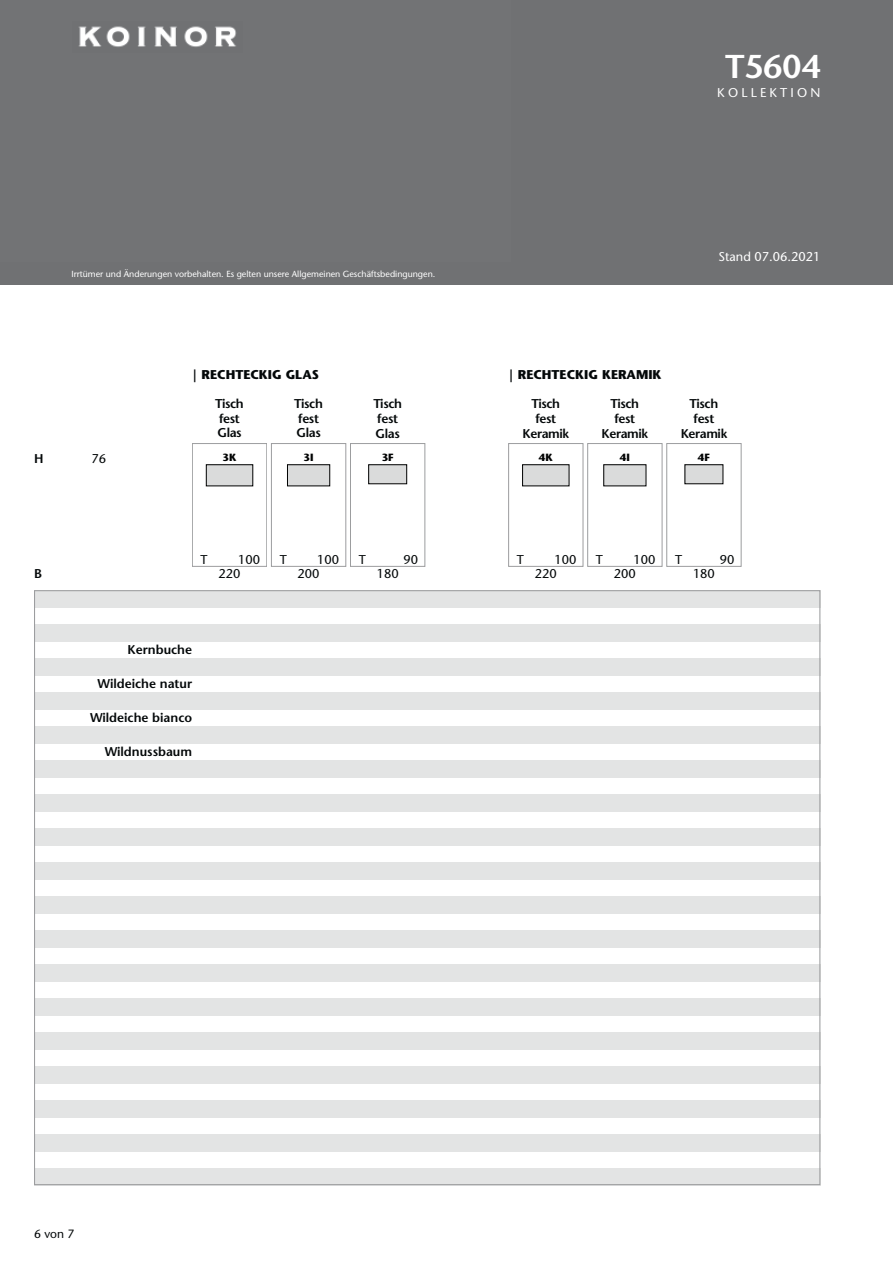
<style>
.page{position:relative;width:893px;height:1263px;background:#fff}
.page>*{position:absolute;margin:0;border:0;box-sizing:border-box;transform-origin:0 0}
.t1{font:600 33px "Stone Sans";color:#fff}
.t2{font:600 12.75px/14.7px "Stone Sans";letter-spacing:-.03em;color:#040809;text-align:center}
.t3{font:600 12.75px "Stone Sans";color:#040809}
.t4{font:12.75px "Stone Sans";color:#040809}
.t5{font:700 12.75px "Stone Sans";color:#040809}
.t6{font:12.75px "Stone Sans";color:#fff}
.t7{font:12.75px "Stone Sans";letter-spacing:.25em;color:#fff}
.t8{font:12px "Stone Sans";color:#040809}
.t9{font:700 10.5px "Stone Sans";color:#010202}
.t10{font:8.85px "Stone Sans";color:#fff}
</style>
<div class="page">
<div style="left:34px;top:862px;width:786px;height:17px;background:#e3e4e4"></div>
<div style="left:34px;top:896px;width:786px;height:17px;background:#e3e4e4"></div>
<div style="left:34px;top:930px;width:786px;height:17px;background:#e3e4e4"></div>
<div style="left:34px;top:964px;width:786px;height:17px;background:#e3e4e4"></div>
<div style="left:34px;top:998px;width:786px;height:17px;background:#e3e4e4"></div>
<div style="left:34px;top:1032px;width:786px;height:17px;background:#e3e4e4"></div>
<div style="left:34px;top:1066px;width:786px;height:17px;background:#e3e4e4"></div>
<div style="left:34px;top:1100px;width:786px;height:17px;background:#e3e4e4"></div>
<div style="left:34px;top:1134px;width:786px;height:17px;background:#e3e4e4"></div>
<div style="left:34px;top:1168px;width:786px;height:17px;background:#e3e4e4"></div>
<div style="left:34px;top:828px;width:786px;height:17px;background:#e3e4e4"></div>
<div style="left:34px;top:794px;width:786px;height:17px;background:#e3e4e4"></div>
<div style="left:34px;top:760px;width:786px;height:17px;background:#e3e4e4"></div>
<div style="left:34px;top:726px;width:786px;height:17px;background:#e3e4e4"></div>
<div style="left:34px;top:692px;width:786px;height:17px;background:#e3e4e4"></div>
<div style="left:34px;top:658px;width:786px;height:17px;background:#e3e4e4"></div>
<div style="left:34px;top:624px;width:786px;height:17px;background:#e3e4e4"></div>
<div style="left:34px;top:590px;width:786px;height:17px;background:#e3e4e4"></div>
<div style="left:0;top:0;width:893px;height:285px;background:#707173"></div>
<img style="left:78px;top:26px;width:158px;height:21px">
<div style="left:666px;top:443px;width:75px;height:124px;border:1px solid #9c9d9f"></div>
<div style="left:685px;top:465px;width:38px;height:19px;background:#dadbdb"></div>
<div style="left:587px;top:443px;width:75px;height:124px;border:1px solid #9c9d9f"></div>
<div style="left:604px;top:465px;width:42px;height:21px;background:#dadbdb"></div>
<div style="left:508px;top:443px;width:75px;height:124px;border:1px solid #9c9d9f"></div>
<div style="left:522px;top:465px;width:47px;height:21px;background:#dadbdb"></div>
<div style="left:350px;top:443px;width:75px;height:124px;border:1px solid #9c9d9f"></div>
<div style="left:369px;top:465px;width:38px;height:19px;background:#dadbdb"></div>
<div style="left:368px;top:465px;width:39px;height:19px;border:1px solid #010202"></div>
<div style="left:271px;top:443px;width:75px;height:124px;border:1px solid #9c9d9f"></div>
<div style="left:287px;top:465px;width:43px;height:21px;background:#dadbdb"></div>
<div style="left:287px;top:465px;width:43px;height:21px;border:1px solid #010202"></div>
<div style="left:192px;top:443px;width:75px;height:124px;border:1px solid #9c9d9f"></div>
<div style="left:206px;top:465px;width:47px;height:21px;background:#dadbdb"></div>
<h1 class="t1" style="left:725px;top:54px;width:97px">T5604</h1>
<p class="t7" style="left:717px;top:88px;width:105px">KOLLEKTION</p>
<p class="t10" style="left:71px;top:270px;width:365px">Irrtümer und Änderungen vorbehalten. Es gelten unsere Allgemeinen Geschäftsbedingungen.</p>
<p class="t6" style="left:718px;top:252px;width:103px">Stand 07.06.2021</p>
<p class="t5" style="left:192px;top:370px;width:128px">| RECHTECKIG GLAS</p>
<p class="t5" style="left:508px;top:370px;width:155px">| RECHTECKIG KERAMIK</p>
<p class="t2" style="left:215px;top:398px;width:30px;text-align:left">Tisch fest<br>Glas</p>
<p class="t2" style="left:294px;top:398px;width:30px;text-align:left">Tisch fest<br>Glas</p>
<p class="t2" style="left:373px;top:398px;width:30px;text-align:left">Tisch fest<br>Glas</p>
<p class="t2" style="left:522px;top:398px;width:48px">Tisch fest<br>Keramik</p>
<p class="t2" style="left:602px;top:398px;width:48px">Tisch fest<br>Keramik</p>
<p class="t2" style="left:681px;top:398px;width:48px">Tisch fest<br>Keramik</p>
<p class="t2" style="left:34px;top:452px;width:11px">H</p>
<p class="t4" style="left:92px;top:454px;width:16px">76</p>
<p class="t9" style="left:223px;top:453px;width:15px">3K</p>
<p class="t9" style="left:304px;top:453px;width:12px">3I</p>
<p class="t9" style="left:382px;top:453px;width:13px">3F</p>
<p class="t9" style="left:539px;top:453px;width:15px">4K</p>
<p class="t9" style="left:620px;top:453px;width:12px">4I</p>
<p class="t9" style="left:698px;top:453px;width:13px">4F</p>
<p class="t2" style="left:34px;top:568px;width:9px">B</p>
<p class="t4" style="left:201px;top:554px;width:9px">T</p>
<p class="t4" style="left:238px;top:554px;width:23px">100</p>
<p class="t4" style="left:280px;top:554px;width:9px">T</p>
<p class="t4" style="left:317px;top:554px;width:23px">100</p>
<p class="t4" style="left:359px;top:554px;width:9px">T</p>
<p class="t4" style="left:404px;top:554px;width:16px">90</p>
<p class="t4" style="left:517px;top:554px;width:9px">T</p>
<p class="t4" style="left:554px;top:554px;width:23px">100</p>
<p class="t4" style="left:596px;top:554px;width:9px">T</p>
<p class="t4" style="left:633px;top:554px;width:23px">100</p>
<p class="t4" style="left:675px;top:554px;width:9px">T</p>
<p class="t4" style="left:720px;top:554px;width:16px">90</p>
<p class="t4" style="left:219px;top:569px;width:23px">220</p>
<p class="t4" style="left:298px;top:569px;width:23px">200</p>
<p class="t4" style="left:377px;top:569px;width:23px">180</p>
<p class="t4" style="left:535px;top:569px;width:23px">220</p>
<p class="t4" style="left:614px;top:569px;width:23px">200</p>
<p class="t4" style="left:693px;top:569px;width:23px">180</p>
<p class="t3" style="left:128px;top:645px;width:66px">Kernbuche</p>
<p class="t3" style="left:98px;top:679px;width:96px">Wildeiche natur</p>
<p class="t3" style="left:90px;top:713px;width:104px">Wildeiche bianco</p>
<p class="t3" style="left:105px;top:747px;width:89px">Wildnussbaum</p>
<p class="t8" style="left:34px;top:1229px;width:42px">6 von 7</p>
</div>
